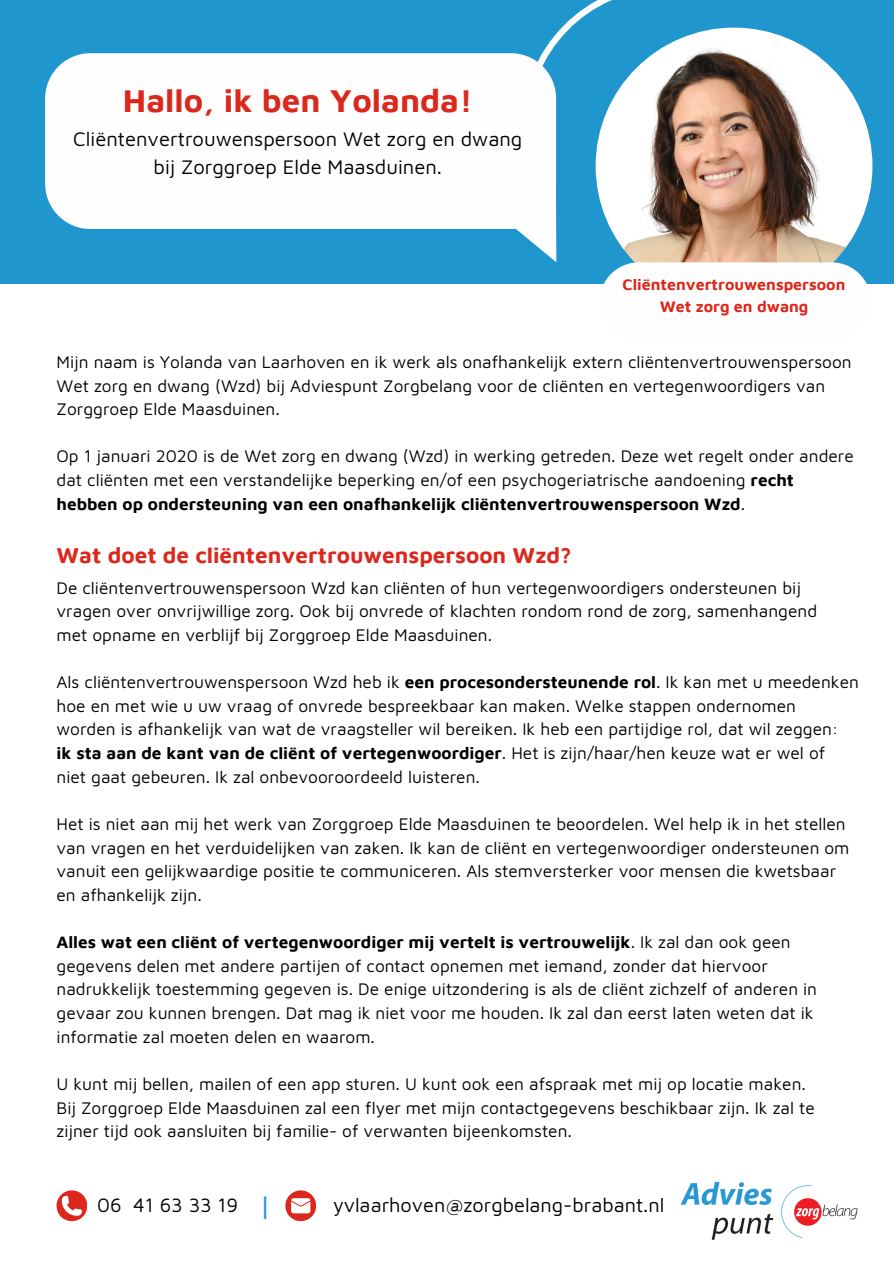
<style>
.page{position:relative;width:894px;height:1264px;background:#fff}
.page>*{position:absolute;margin:0;border:0;box-sizing:border-box;transform-origin:0 0}
.t1{font:700 33px "Maven Pro";color:#dc271c}
.t2{font:29.1px "Maven Pro";color:#2096ce}
.t3{font:700 22.5px "Maven Pro";color:#dc271c}
.t4{font:20.1px/28.2px "Maven Pro";color:#000;text-align:center}
.t5{font:19.95px "Maven Pro";color:#000}
.t6{font:17.25px/23.7px "Maven Pro";color:#000}
.t7{font:700 16.05px/22.2px "Maven Pro";color:#dc271c;text-align:center}
.s1{font-weight:700}
</style>
<div class="page">
<div style="left:0;top:0;width:893px;height:284px;background:#2096ce"></div>
<svg style="left:285px;top:1190px;width:31px;height:30px"></svg>
<svg style="left:56px;top:1190px;width:31px;height:32px"></svg>
<img style="left:680px;top:1181px;width:178px;height:59px">
<div style="left:45px;top:53px;width:390px;height:176px;background:#fdfefd"></div>
<svg style="left:435px;top:0;width:435px;height:284px"></svg>
<h2 class="t1" style="left:123px;top:80px;width:351px">Hallo, ik ben Yolanda!</h2>
<h2 class="t4" style="left:73px;top:124px;width:450px">Cliëntenvertrouwenspersoon Wet zorg en dwang bij Zorggroep Elde Maasduinen.</h2>
<p class="t7" style="left:622px;top:273px;width:224px">Cliëntenvertrouwenspersoon<br>Wet zorg en dwang</p>
<h1 class="t6" style="left:56px;top:349px;width:796px">Mijn naam is Yolanda van Laarhoven en ik werk als onafhankelijk extern cliëntenvertrouwenspersoon<br>Wet zorg en dwang (Wzd) bij Adviespunt Zorgbelang voor de cliënten en vertegenwoordigers van<br>Zorggroep Elde Maasduinen.</h1>
<p class="t6" style="left:56px;top:444px;width:798px">Op 1 januari 2020 is de Wet zorg en dwang (Wzd) in werking getreden. Deze wet regelt onder andere dat cliënten met een verstandelijke beperking en/of een psychogeriatrische aandoening <span class="s1">recht hebben op ondersteuning van een onafhankelijk cliëntenvertrouwenspersoon Wzd</span>.</p>
<p class="t3" style="left:56px;top:541px;width:516px">Wat doet de cliëntenvertrouwenspersoon Wzd?</p>
<p class="t6" style="left:56px;top:575px;width:762px">De cliëntenvertrouwenspersoon Wzd kan cliënten of hun vertegenwoordigers ondersteunen bij vragen over onvrijwillige zorg. Ook bij onvrede of klachten rondom rond de zorg, samenhangend</p>
<p class="t6" style="left:56px;top:622px;width:437px">met opname en verblijf bij Zorggroep Elde Maasduinen.</p>
<p class="t6" style="left:56px;top:669px;width:803px">Als cliëntenvertrouwenspersoon Wzd heb ik <span class="s1">een procesondersteunende rol</span>. Ik kan met u meedenken hoe en met wie u uw vraag of onvrede bespreekbaar kan maken. Welke stappen ondernomen worden is afhankelijk van wat de vraagsteller wil bereiken. Ik heb een partijdige rol, dat wil zeggen:</p>
<p class="t6" style="left:56px;top:740px;width:770px"><span class="s1">ik sta aan de kant van de cliënt of vertegenwoordiger</span>. Het is zijn/haar/hen keuze wat er wel of niet gaat gebeuren. Ik zal onbevooroordeeld luisteren.</p>
<p class="t6" style="left:56px;top:811px;width:794px">Het is niet aan mij het werk van Zorggroep Elde Maasduinen te beoordelen. Wel help ik in het stellen van vragen en het verduidelijken van zaken. Ik kan de cliënt en vertegenwoordiger ondersteunen om vanuit een gelijkwaardige positie te communiceren. Als stemversterker voor mensen die kwetsbaar en afhankelijk zijn.</p>
<p class="t6" style="left:56px;top:929px;width:761px"><span class="s1">Alles wat een cliënt of vertegenwoordiger mij vertelt is vertrouwelijk</span>. Ik zal dan ook geen gegevens delen met andere partijen of contact opnemen met iemand, zonder dat hiervoor nadrukkelijk toestemming gegeven is. De enige uitzondering is als de cliënt zichzelf of anderen in gevaar zou kunnen brengen. Dat mag ik niet voor me houden. Ik zal dan eerst laten weten dat ik informatie zal moeten delen en waarom.</p>
<p class="t6" style="left:56px;top:1071px;width:750px">U kunt mij bellen, mailen of een app sturen. U kunt ook een afspraak met mij op locatie maken.</p>
<h2 class="t6" style="left:56px;top:1095px;width:759px">Bij Zorggroep Elde Maasduinen zal een flyer met mijn contactgegevens beschikbaar zijn. Ik zal te zijner tijd ook aansluiten bij familie- of verwanten bijeenkomsten.</h2>
<p class="t5" style="left:97px;top:1192px;width:142px">06 41 63 33 19</p>
<p class="t2" style="left:259px;top:1187px;width:14px">|</p>
<h3 class="t5" style="left:333px;top:1192px;width:333px">yvlaarhoven@zorgbelang-brabant.nl</h3>
</div>
